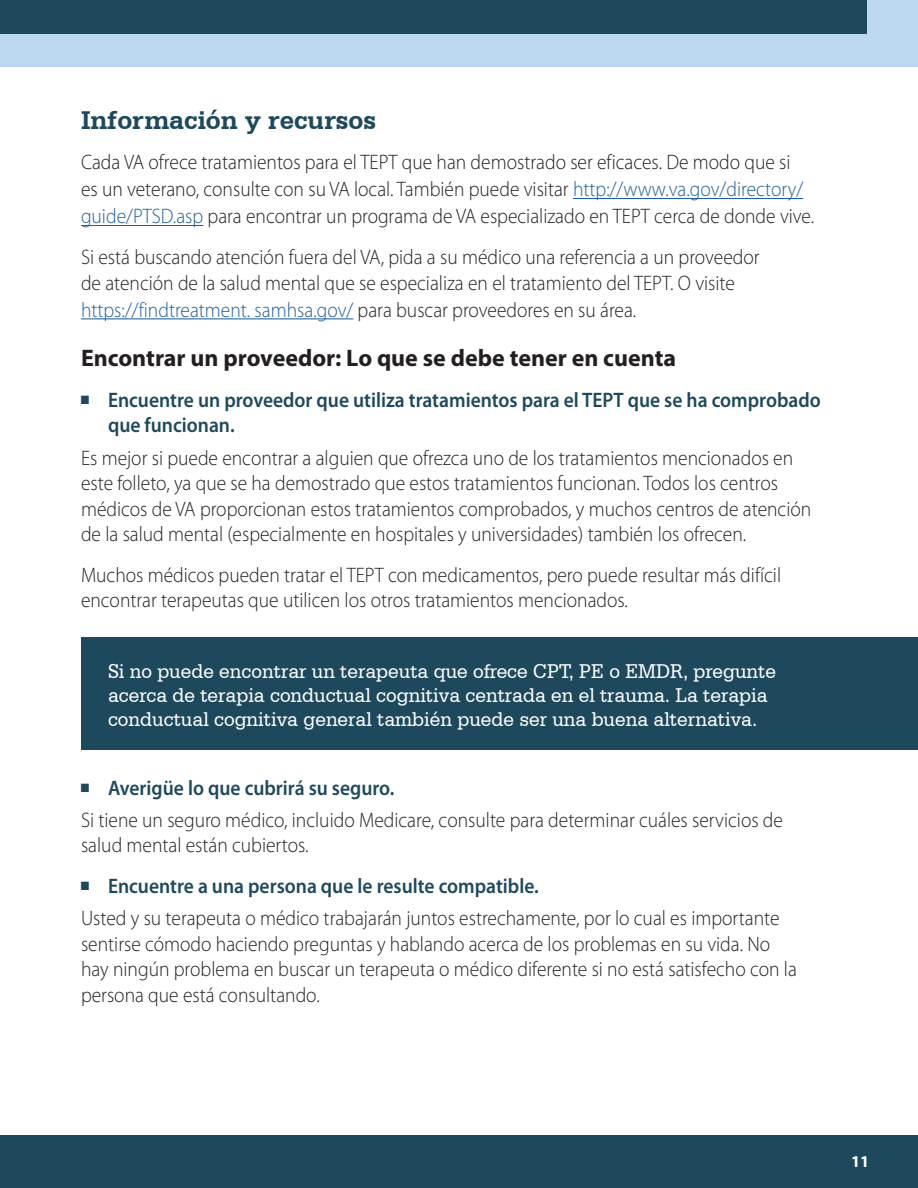
<style>
.page{position:relative;width:918px;height:1188px;background:#fff}
.page>*{position:absolute;margin:0;border:0;box-sizing:border-box;transform-origin:0 0}
.t1{font:700 27px "Serifa BT";color:#1e495d}
.t2{font:700 24px "Myriad Pro";color:#231f20}
.t3{font:300 21px/25.5px "Myriad Pro";color:#231f20;scale:.93 1}
.t4{font:21px/24px "Serifa BT";color:#fff;scale:.95 1}
.t5{font:600 21px/25.5px "Myriad Pro";color:#1e495d;scale:.93 1}
.t6{font:700 16.5px "Myriad Pro";color:#fff}
.t7{font:12px "Zapf Dingbats Std";color:#1e495d;scale:.93 1}
.s1{color:#215e9e}
</style>
<div class="page">
<div style="left:0;top:1135px;width:918px;height:53px;background:#1e495d"></div>
<div style="left:0;top:0;width:918px;height:68px;background:#bcd8f1"></div>
<div style="left:0;top:0;width:866px;height:34px;background:#1e495d"></div>
<hr style="left:573px;top:198px;width:230px;height:1px;background:#215e9e">
<hr style="left:81px;top:225px;width:122px;height:1px;background:#215e9e">
<hr style="left:81px;top:318px;width:272px;height:1px;background:#215e9e">
<div style="left:81px;top:638px;width:837px;height:112px;background:#1e495d"></div>
<h2 class="t1" style="left:81px;top:103px;width:296px">Información y recursos</h2>
<p class="t3" style="left:81px;top:149px;width:790px;line-height:27px">Cada VA ofrece tratamientos para el TEPT que han demostrado ser eficaces. De modo que si<br>es un veterano, consulte con su VA local. También puede visitar <span class="s1">http://www.va.gov/directory/ guide/PTSD.asp</span> para encontrar un programa de VA especializado en TEPT cerca de donde vive.</p>
<p class="t3" style="left:81px;top:244px;width:731px;line-height:26.2px">Si está buscando atención fuera del VA, pida a su médico una referencia a un proveedor de atención de la salud mental que se especializa en el tratamiento del TEPT. O visite <span class="s1">https://findtreatment. samhsa.gov/</span> para buscar proveedores en su área.</p>
<h3 class="t2" style="left:81px;top:342px;width:597px">Encontrar un proveedor: Lo que se debe tener en cuenta</h3>
<p class="t7" style="left:81px;top:394px;width:11px">■</p>
<p class="t5" style="left:108px;top:386px;width:768px">Encuentre un proveedor que utiliza tratamientos para el TEPT que se ha comprobado que funcionan .</p>
<p class="t3" style="left:81px;top:445px;width:787px">Es mejor si puede encontrar a alguien que ofrezca uno de los tratamientos mencionados en este folleto, ya que se ha demostrado que estos tratamientos funcionan. Todos los centros médicos de VA proporcionan estos tratamientos comprobados, y muchos centros de atención de la salud mental (especialmente en hospitales y universidades) también los ofrecen.</p>
<p class="t3" style="left:81px;top:562px;width:754px">Muchos médicos pueden tratar el TEPT con medicamentos, pero puede resultar más difícil encontrar terapeutas que utilicen los otros tratamientos mencionados.</p>
<p class="t4" style="left:108px;top:658px;width:705px">Si no puede encontrar un terapeuta que ofrece CPT, PE o EMDR, pregunte acerca de terapia conductual cognitiva centrada en el trauma. La terapia conductual cognitiva general también puede ser una buena alternativa.</p>
<p class="t5" style="left:108px;top:774px;width:309px">Averigüe lo que cubrirá su seguro .</p>
<p class="t3" style="left:81px;top:807px;width:756px">Si tiene un seguro médico, incluido Medicare, consulte para determinar cuáles servicios de salud mental están cubiertos.</p>
<p class="t7" style="left:81px;top:880px;width:11px">■</p>
<p class="t5" style="left:108px;top:873px;width:465px">Encuentre a una persona que le resulte compatible .</p>
<p class="t3" style="left:81px;top:905px;width:771px">Usted y su terapeuta o médico trabajarán juntos estrechamente, por lo cual es importante sentirse cómodo haciendo preguntas y hablando acerca de los problemas en su vida. No hay ningún problema en buscar un terapeuta o médico diferente si no está satisfecho con la persona que está consultando.</p>
<p class="t7" style="left:81px;top:782px;width:11px">■</p>
<p class="t6" style="left:851px;top:1151px;width:20px">11</p>
</div>
